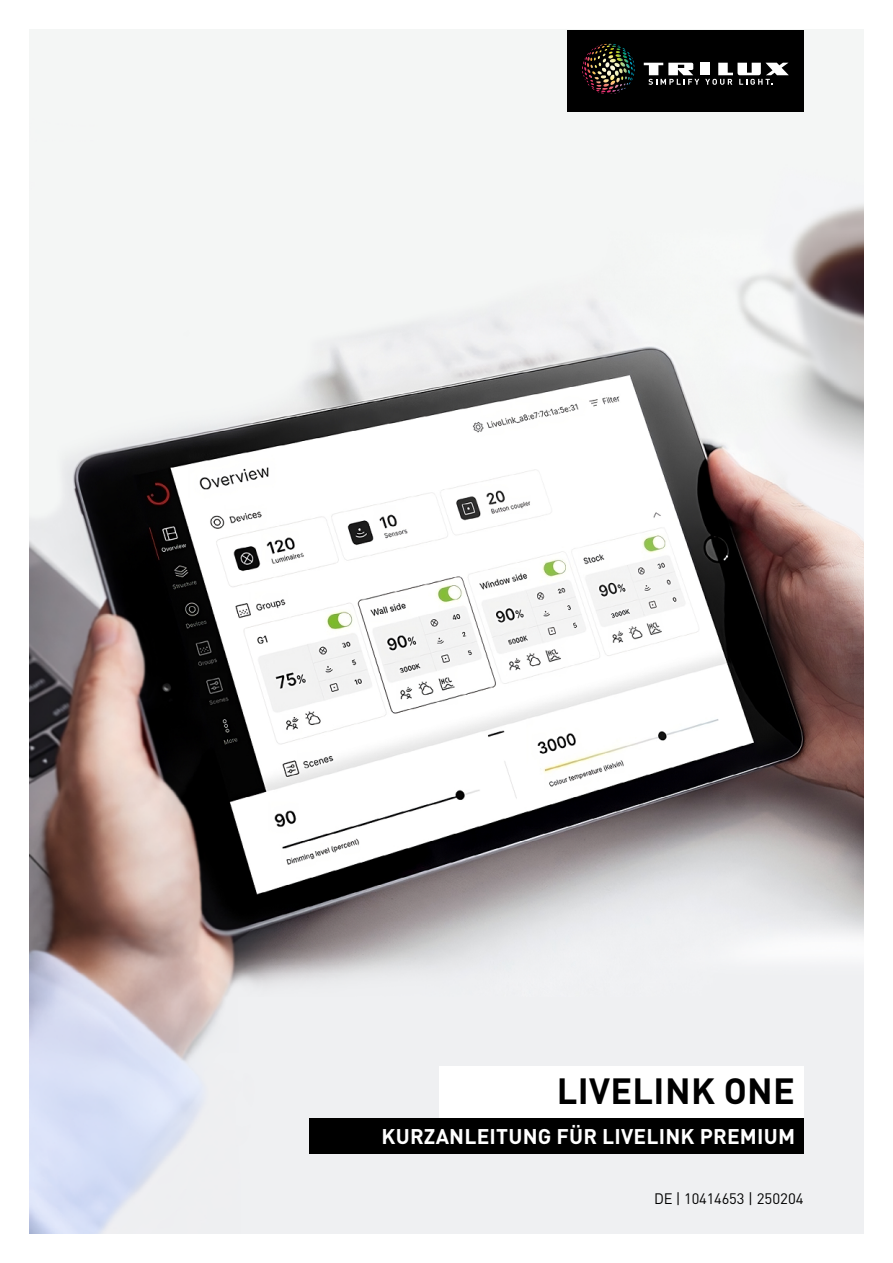
<style>
.page{position:relative;width:893px;height:1263px;background:#fff}
.page>*{position:absolute;margin:0;border:0;box-sizing:border-box;transform-origin:0 0}
.t1{font:700 36px "DIN Pro";letter-spacing:.01em;color:#000}
.t2{font:700 21px "DIN Pro";letter-spacing:.01em;color:#fff}
.t3{font:15px "DIN Pro";letter-spacing:-.01em;color:#000}
</style>
<div class="page">
<img style="left:30px;top:30px;width:833px;height:1203px">
<div style="left:568px;top:30px;width:236px;height:82px;background:#000"></div>
<div style="left:310px;top:1118px;width:494px;height:35px;background:#000"></div>
<div style="left:440px;top:1067px;width:364px;height:51px;background:#fff"></div>
<div style="left:700px;top:63px;width:10px;height:12px;background:#fff"></div>
<svg style="left:644px;top:63px;width:55px;height:22px"></svg>
<svg style="left:705px;top:63px;width:84px;height:22px"></svg>
<img style="left:583px;top:44px;width:52px;height:50px">
<h1 class="t1" style="left:557px;top:1063px;width:240px">LIVELINK ONE</h1>
<p class="t2" style="left:382px;top:1120px;width:415px">KURZANLEITUNG FÜR LIVELINK PREMIUM</p>
<p class="t3" style="left:654px;top:1187px;width:151px">DE | 10414653 | 250204</p>
</div>
